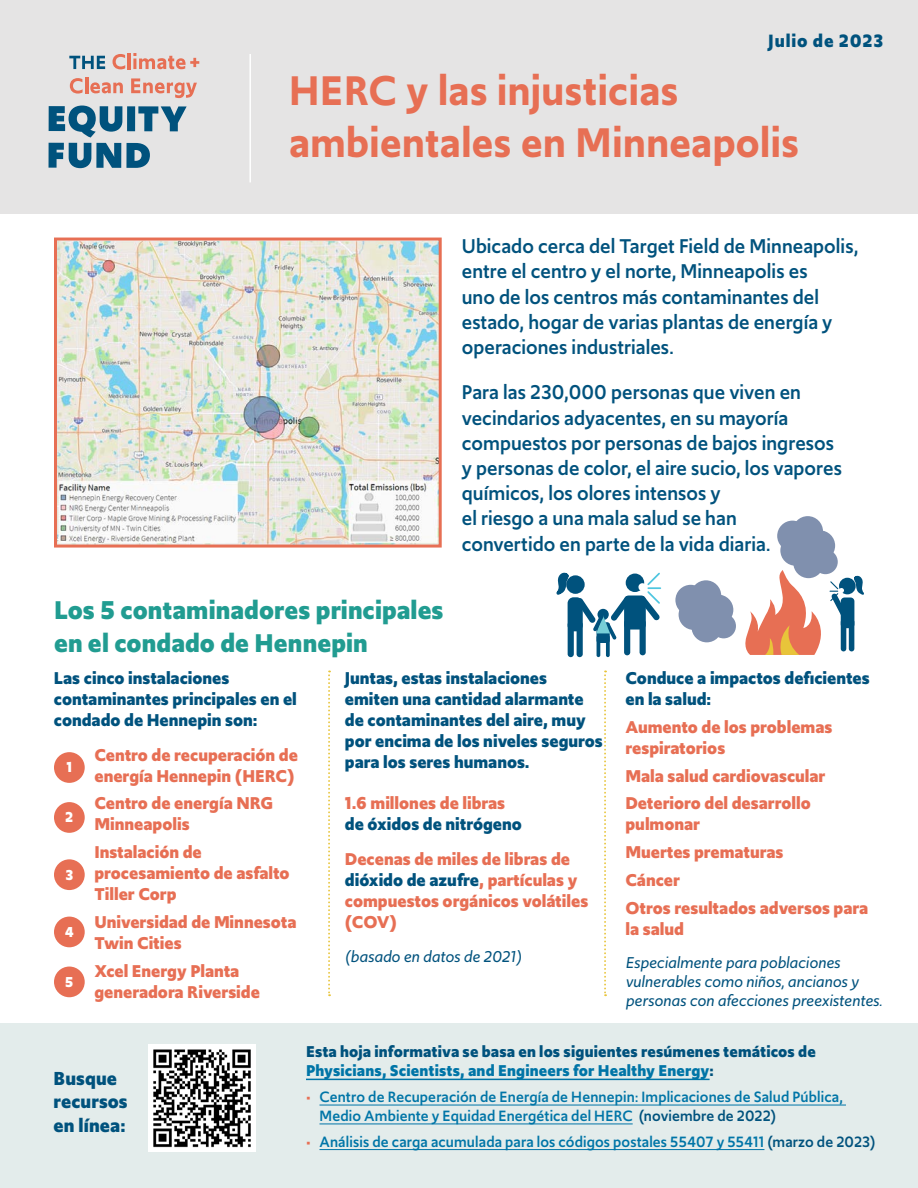
<style>
.page{position:relative;width:918px;height:1188px;background:#fff}
.page>*{position:absolute;margin:0;border:0;box-sizing:border-box;transform-origin:0 0}
.t1{font:600 43.65px/52.3px "Upgrade";letter-spacing:.01em;color:#e76f54}
.t2{font:700 27px/32.4px "Upgrade";letter-spacing:.005em;color:#219c91}
.t3{font:500 21px/25.2px "Upgrade";letter-spacing:.005em;color:#00527d}
.t4{font:700 19.8px/23.9px "Upgrade";letter-spacing:.005em;color:#00527d}
.t5{font:700 18.75px "Upgrade";letter-spacing:.045em;color:#00527d}
.t6{font:700 18px/21px "Upgrade";color:#e76f54}
.t7{font:700 18px/21px "Upgrade";color:#00527d}
.t8{font:italic 16.5px/19px "Upgrade";color:#00527d}
.t9{font:700 16.5px/19.8px "Upgrade";letter-spacing:.01em;color:#00527d}
.t10{font:500 15.75px/18.9px "Upgrade";letter-spacing:.01em;color:#0075a7}
.t11{font:700 15px "Upgrade";color:#fff}
.s1{color:#00527d}
.s2{color:#0075a7}
.s3{color:#e76f54}
</style>
<div class="page">
<div style="left:0;top:0;width:918px;height:214px;background:#e5e4e4"></div>
<div style="left:0;top:1023px;width:918px;height:165px;background:#e3eceb"></div>
<hr style="left:306px;top:1079px;width:404px;height:1px;background:#0075a7">
<hr style="left:320px;top:1105px;width:526px;height:1px;background:#0075a7">
<hr style="left:320px;top:1124px;width:313px;height:1px;background:#0075a7">
<hr style="left:320px;top:1149px;width:444px;height:1px;background:#0075a7">
<svg style="left:49px;top:106px;width:138px;height:62px"></svg>
<svg style="left:69px;top:56px;width:36px;height:13px"></svg>
<svg style="left:113px;top:54px;width:12px;height:15px"></svg>
<hr style="left:128px;top:53px;width:3px;height:16px;background:#e76f54">
<svg style="left:133px;top:53px;width:66px;height:16px"></svg>
<svg style="left:70px;top:78px;width:13px;height:16px"></svg>
<hr style="left:85px;top:77px;width:3px;height:16px;background:#e76f54">
<svg style="left:90px;top:82px;width:33px;height:11px"></svg>
<svg style="left:131px;top:78px;width:66px;height:20px"></svg>
<hr style="left:249px;top:54px;width:2px;height:128px;background:#fff">
<img style="left:58px;top:242px;width:380px;height:302px">
<div style="left:54px;top:238px;width:388px;height:310px;border:3px solid #e76f54"></div>
<div style="left:54px;top:967px;width:31px;height:30px;background:#e76f54;border-radius:50%"></div>
<div style="left:54px;top:752px;width:31px;height:31px;background:#e76f54;border-radius:50%"></div>
<div style="left:54px;top:802px;width:31px;height:31px;background:#e76f54;border-radius:50%"></div>
<div style="left:54px;top:859px;width:31px;height:31px;background:#e76f54;border-radius:50%"></div>
<div style="left:54px;top:917px;width:31px;height:30px;background:#e76f54;border-radius:50%"></div>
<svg style="left:604px;top:671px;width:2px;height:325px"></svg>
<svg style="left:328px;top:671px;width:2px;height:325px"></svg>
<svg style="left:745px;top:570px;width:119px;height:85px"></svg>
<div style="left:711px;top:614px;width:25px;height:24px;background:#8090ae;border-radius:50%"></div>
<div style="left:703px;top:595px;width:30px;height:30px;background:#8090ae;border-radius:50%"></div>
<div style="left:692px;top:612px;width:30px;height:30px;background:#8090ae;border-radius:50%"></div>
<div style="left:691px;top:580px;width:30px;height:31px;background:#8090ae;border-radius:50%"></div>
<div style="left:675px;top:585px;width:31px;height:30px;background:#8090ae;border-radius:50%"></div>
<div style="left:679px;top:599px;width:30px;height:31px;background:#8090ae;border-radius:50%"></div>
<div style="left:813px;top:550px;width:25px;height:24px;background:#8090ae;border-radius:50%"></div>
<div style="left:805px;top:530px;width:30px;height:31px;background:#8090ae;border-radius:50%"></div>
<div style="left:793px;top:548px;width:31px;height:30px;background:#8090ae;border-radius:50%"></div>
<div style="left:792px;top:516px;width:31px;height:31px;background:#8090ae;border-radius:50%"></div>
<div style="left:777px;top:521px;width:31px;height:30px;background:#8090ae;border-radius:50%"></div>
<div style="left:780px;top:535px;width:31px;height:31px;background:#8090ae;border-radius:50%"></div>
<div style="left:566px;top:575px;width:19px;height:19px;background:#00527d;border-radius:50%"></div>
<div style="left:568px;top:597px;width:15px;height:34px;background:#00527d;border-radius:6px"></div>
<div style="left:568px;top:621px;width:6px;height:36px;background:#00527d;border-radius:3px"></div>
<div style="left:577px;top:621px;width:6px;height:36px;background:#00527d;border-radius:3px"></div>
<div style="left:626px;top:574px;width:18px;height:18px;background:#00527d;border-radius:50%"></div>
<div style="left:624px;top:595px;width:22px;height:35px;background:#00527d;border-radius:5px"></div>
<div style="left:640px;top:620px;width:6px;height:35px;background:#00527d;border-radius:3px"></div>
<div style="left:624px;top:620px;width:6px;height:35px;background:#00527d;border-radius:3px"></div>
<div style="left:597px;top:622px;width:13px;height:21px;background:#00527d;border-radius:2px"></div>
<hr style="left:597px;top:635px;width:3px;height:22px;background:#00527d;border-radius:2px">
<svg style="left:606px;top:635px;width:4px;height:22px"></svg>
<svg style="left:556px;top:572px;width:13px;height:23px"></svg>
<svg style="left:638px;top:572px;width:24px;height:49px"></svg>
<svg style="left:576px;top:596px;width:55px;height:44px"></svg>
<img style="left:148px;top:1044px;width:108px;height:107px">
<p class="t5" style="left:768px;top:28px;width:117px">Julio de 2023</p>
<h1 class="t1" style="left:289px;top:64px;width:512px">HERC y las injusticias ambientales en Minneapolis</h1>
<p class="t3" style="left:462px;top:234px;width:398px">Ubicado cerca del Target Field de Minneapolis, entre el centro y el norte, Minneapolis es<br>uno de los centros más contaminantes del estado, hogar de varias plantas de energía y operaciones industriales.</p>
<p class="t3" style="left:462px;top:380px;width:382px">Para las 230,000 personas que viven en vecindarios adyacentes, en su mayoría compuestos por personas de bajos ingresos y personas de color, el aire sucio, los vapores químicos, los olores intensos y<br>el riesgo a una mala salud se han<br>convertido en parte de la vida diaria.</p>
<h2 class="t2" style="left:54px;top:594px;width:391px">Los 5 contaminadores principales en el condado de Hennepin</h2>
<p class="t7" style="left:54px;top:668px;width:244px">Las cinco instalaciones contaminantes principales en el condado de Hennepin son:</p>
<p class="t6" style="left:94px;top:744px;width:205px">Centro de recuperación de energía Hennepin (HERC)</p>
<p class="t6" style="left:94px;top:793px;width:180px">Centro de energía NRG<br>Minneapolis</p>
<p class="t6" style="left:94px;top:842px;width:197px">Instalación de procesamiento de asfalto<br>Tiller Corp</p>
<p class="t6" style="left:94px;top:911px;width:203px">Universidad de Minnesota<br>Twin Cities</p>
<p class="t6" style="left:94px;top:960px;width:167px">Xcel Energy Planta generadora Riverside</p>
<p class="t7" style="left:345px;top:668px;width:259px">Juntas, estas instalaciones emiten una cantidad alarmante de contaminantes del aire, muy por encima de los niveles seguros para los seres humanos.</p>
<p class="t6" style="left:345px;top:793px;width:162px">1.6 millones de libras</p>
<p class="t7" style="left:345px;top:814px;width:178px">de óxidos de nitrógeno</p>
<p class="t6" style="left:345px;top:848px;width:245px">Decenas de miles de libras de <span class="s1">dióxido de azufre</span>, partículas y compuestos orgánicos volátiles (COV)</p>
<p class="t8" style="left:345px;top:947px;width:178px">(basado en datos de 2021)</p>
<p class="t11" style="left:66px;top:758px;width:8px">1</p>
<p class="t11" style="left:65px;top:808px;width:10px">2</p>
<p class="t11" style="left:65px;top:865px;width:10px">3</p>
<p class="t11" style="left:65px;top:922px;width:11px">4</p>
<p class="t11" style="left:65px;top:972px;width:10px">5</p>
<p class="t7" style="left:625px;top:668px;width:246px">Conduce a impactos deficientes en la salud:</p>
<p class="t6" style="left:625px;top:716px;width:208px">Aumento de los problemas respiratorios</p>
<p class="t6" style="left:625px;top:762px;width:201px;line-height:27.8px">Mala salud cardiovascular<br>Deterioro del desarrollo</p>
<p class="t6" style="left:625px;top:811px;width:244px;line-height:27.8px">pulmonar<br>Muertes prematuras<br>Cáncer<br>Otros resultados adversos para</p>
<p class="t6" style="left:625px;top:918px;width:60px">la salud</p>
<p class="t8" style="left:625px;top:953px;width:258px">Especialmente para poblaciones vulnerables como niños, ancianos y personas con afecciones preexistentes.</p>
<p class="t4" style="left:54px;top:1066px;width:76px">Busque recursos en línea:</p>
<p class="t9" style="left:306px;top:1041px;width:511px">Esta hoja informativa se basa en los siguientes resúmenes temáticos de<br><span class="s2">Physicians, Scientists, and Engineers for Healthy Energy</span>:</p>
<p class="t10" style="left:319px;top:1087px;width:525px;text-indent:-13px"><span class="s3">•</span> Centro de Recuperación de Energía de Hennepin: Implicaciones de Salud Pública,<br>Medio Ambiente y Equidad Energética del HERC <span class="s1">(noviembre de 2022)</span></p>
<p class="t10" style="left:306px;top:1132px;width:571px"><span class="s3">•</span> Análisis de carga acumulada para los códigos postales 55407 y 55411 <span class="s1">(marzo de 2023)</span></p>
</div>
